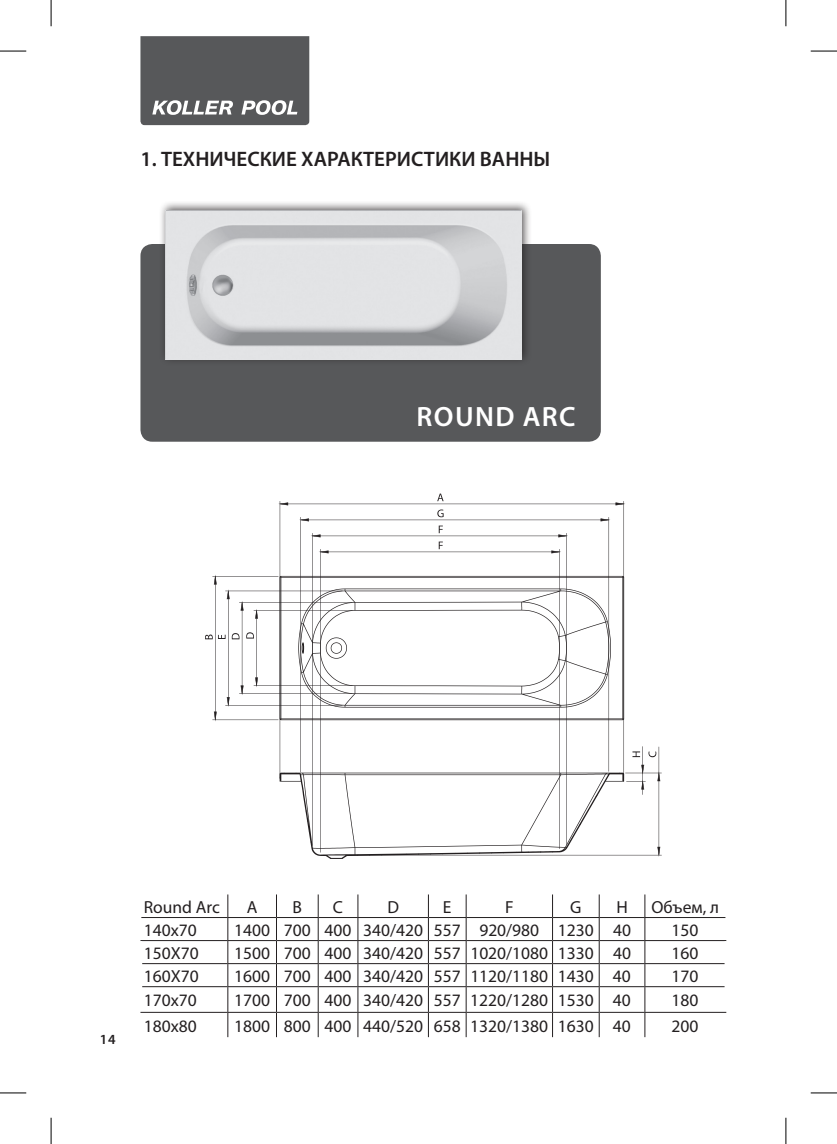
<style>
.page{position:relative;width:837px;height:1144px;background:#fff}
.page>*{position:absolute;margin:0;border:0;box-sizing:border-box;transform-origin:0 0}
.t1{font:600 28px "Myriad Pro";letter-spacing:.05em;color:#fff}
.t2{font:600 21px "Myriad Pro";color:#231f20}
.t3{font:17.5px "Myriad Pro";color:#231f20}
.t4{font:600 14px "Myriad Pro";color:#231f20}
</style>
<div class="page">
<svg style="left:140px;top:36px;width:169px;height:89px"></svg>
<div style="left:140px;top:244px;width:460px;height:198px;background:#57585a;border-radius:12px"></div>
<div style="left:159px;top:201px;width:373px;height:165px;background:#231f20;opacity:.75"></div>
<img style="left:165px;top:210px;width:356px;height:149px">
<hr style="left:141px;top:917px;width:87px;height:1px;background:#231f20">
<hr style="left:228px;top:917px;width:48px;height:1px;background:#231f20">
<hr style="left:276px;top:917px;width:42px;height:1px;background:#231f20">
<hr style="left:318px;top:917px;width:40px;height:1px;background:#231f20">
<hr style="left:358px;top:917px;width:70px;height:1px;background:#231f20">
<hr style="left:428px;top:917px;width:38px;height:1px;background:#231f20">
<hr style="left:466px;top:917px;width:86px;height:1px;background:#231f20">
<hr style="left:552px;top:917px;width:47px;height:1px;background:#231f20">
<hr style="left:599px;top:917px;width:45px;height:1px;background:#231f20">
<hr style="left:644px;top:917px;width:81px;height:1px;background:#231f20">
<hr style="left:140px;top:940px;width:88px;height:1px;background:#231f20">
<hr style="left:228px;top:940px;width:48px;height:1px;background:#231f20">
<hr style="left:276px;top:940px;width:42px;height:1px;background:#231f20">
<hr style="left:318px;top:940px;width:40px;height:1px;background:#231f20">
<hr style="left:358px;top:940px;width:70px;height:1px;background:#231f20">
<hr style="left:428px;top:940px;width:38px;height:1px;background:#231f20">
<hr style="left:466px;top:940px;width:86px;height:1px;background:#231f20">
<hr style="left:552px;top:940px;width:47px;height:1px;background:#231f20">
<hr style="left:599px;top:940px;width:45px;height:1px;background:#231f20">
<hr style="left:644px;top:940px;width:82px;height:1px;background:#231f20">
<hr style="left:142px;top:963px;width:86px;height:1px;background:#231f20">
<hr style="left:228px;top:963px;width:48px;height:1px;background:#231f20">
<hr style="left:276px;top:963px;width:42px;height:1px;background:#231f20">
<hr style="left:318px;top:963px;width:40px;height:1px;background:#231f20">
<hr style="left:358px;top:963px;width:70px;height:1px;background:#231f20">
<hr style="left:428px;top:963px;width:38px;height:1px;background:#231f20">
<hr style="left:466px;top:963px;width:86px;height:1px;background:#231f20">
<hr style="left:552px;top:963px;width:47px;height:1px;background:#231f20">
<hr style="left:599px;top:963px;width:45px;height:1px;background:#231f20">
<hr style="left:644px;top:963px;width:80px;height:1px;background:#231f20">
<hr style="left:142px;top:986px;width:86px;height:1px;background:#231f20">
<hr style="left:228px;top:986px;width:48px;height:1px;background:#231f20">
<hr style="left:276px;top:986px;width:42px;height:1px;background:#231f20">
<hr style="left:318px;top:986px;width:40px;height:1px;background:#231f20">
<hr style="left:358px;top:986px;width:70px;height:1px;background:#231f20">
<hr style="left:428px;top:986px;width:38px;height:1px;background:#231f20">
<hr style="left:466px;top:986px;width:86px;height:1px;background:#231f20">
<hr style="left:552px;top:986px;width:47px;height:1px;background:#231f20">
<hr style="left:599px;top:986px;width:45px;height:1px;background:#231f20">
<hr style="left:644px;top:986px;width:80px;height:1px;background:#231f20">
<hr style="left:140px;top:1012px;width:88px;height:1px;background:#231f20">
<hr style="left:228px;top:1012px;width:48px;height:1px;background:#231f20">
<svg style="left:227px;top:894px;width:1px;height:143px"></svg>
<hr style="left:276px;top:1012px;width:42px;height:1px;background:#231f20">
<svg style="left:276px;top:894px;width:1px;height:143px"></svg>
<hr style="left:318px;top:1012px;width:40px;height:1px;background:#231f20">
<svg style="left:317px;top:894px;width:1px;height:143px"></svg>
<hr style="left:358px;top:1012px;width:70px;height:1px;background:#231f20">
<svg style="left:357px;top:894px;width:1px;height:143px"></svg>
<hr style="left:428px;top:1012px;width:38px;height:1px;background:#231f20">
<svg style="left:428px;top:894px;width:1px;height:143px"></svg>
<hr style="left:466px;top:1012px;width:86px;height:1px;background:#231f20">
<svg style="left:465px;top:894px;width:1px;height:143px"></svg>
<hr style="left:552px;top:1012px;width:47px;height:1px;background:#231f20">
<svg style="left:552px;top:894px;width:1px;height:143px"></svg>
<hr style="left:599px;top:1012px;width:45px;height:1px;background:#231f20">
<svg style="left:598px;top:894px;width:1px;height:143px"></svg>
<hr style="left:644px;top:1012px;width:82px;height:1px;background:#231f20">
<svg style="left:644px;top:894px;width:1px;height:143px"></svg>
<svg style="left:205px;top:634px;width:7px;height:5px"></svg>
<svg style="left:279px;top:553px;width:344px;height:23px"></svg>
<svg style="left:278px;top:494px;width:347px;height:59px"></svg>
<svg style="left:214px;top:576px;width:445px;height:279px"></svg>
<svg style="left:279px;top:576px;width:345px;height:144px"></svg>
<svg style="left:279px;top:773px;width:345px;height:86px"></svg>
<svg style="left:0;top:51px;width:26px;height:1px"></svg>
<svg style="left:810px;top:51px;width:26px;height:1px"></svg>
<svg style="left:0;top:1092px;width:26px;height:1px"></svg>
<svg style="left:810px;top:1092px;width:26px;height:1px"></svg>
<svg style="left:51px;top:0;width:1px;height:26px"></svg>
<svg style="left:51px;top:1118px;width:1px;height:26px"></svg>
<svg style="left:785px;top:0;width:1px;height:26px"></svg>
<svg style="left:785px;top:1118px;width:1px;height:26px"></svg>
<p class="t2" style="left:140px;top:146px;width:411px">1. ТЕХНИЧЕСКИЕ ХАРАКТЕРИСТИКИ ВАННЫ</p>
<h1 class="t1" style="left:416px;top:398px;width:160px">ROUND ARC</h1>
<p class="t4" style="left:100px;top:1030px;width:17px">14</p>
<p class="t3" style="left:144px;top:896px;width:78px">Round Arc</p>
<p class="t3" style="left:247px;top:896px;width:12px">A</p>
<p class="t3" style="left:292px;top:896px;width:11px">B</p>
<p class="t3" style="left:333px;top:896px;width:12px">C</p>
<p class="t3" style="left:387px;top:896px;width:13px">D</p>
<p class="t3" style="left:443px;top:896px;width:10px">E</p>
<p class="t3" style="left:505px;top:896px;width:10px">F</p>
<p class="t3" style="left:570px;top:896px;width:13px">G</p>
<p class="t3" style="left:616px;top:896px;width:13px">H</p>
<p class="t3" style="left:651px;top:896px;width:69px">Объем, л</p>
<p class="t3" style="left:144px;top:919px;width:54px">140х70</p>
<p class="t3" style="left:234px;top:919px;width:398px">1400 700 400 340/420 557 920/980 1230 40</p>
<p class="t3" style="left:671px;top:919px;width:28px">150</p>
<p class="t3" style="left:144px;top:942px;width:56px">150Х70</p>
<p class="t3" style="left:234px;top:942px;width:398px">1500 700 400 340/420 557 1020/1080 1330 40</p>
<p class="t3" style="left:671px;top:942px;width:28px">160</p>
<p class="t3" style="left:144px;top:965px;width:56px">160Х70</p>
<p class="t3" style="left:234px;top:965px;width:398px">1600 700 400 340/420 557 1120/1180 1430 40</p>
<p class="t3" style="left:671px;top:965px;width:28px">170</p>
<p class="t3" style="left:144px;top:989px;width:54px">170x70</p>
<p class="t3" style="left:234px;top:989px;width:398px">1700 700 400 340/420 557 1220/1280 1530 40</p>
<p class="t3" style="left:671px;top:989px;width:28px">180</p>
<p class="t3" style="left:144px;top:1015px;width:54px">180x80</p>
<p class="t3" style="left:234px;top:1015px;width:398px">1800 800 400 440/520 658 1320/1380 1630 40</p>
<p class="t3" style="left:671px;top:1015px;width:28px">200</p>
</div>
